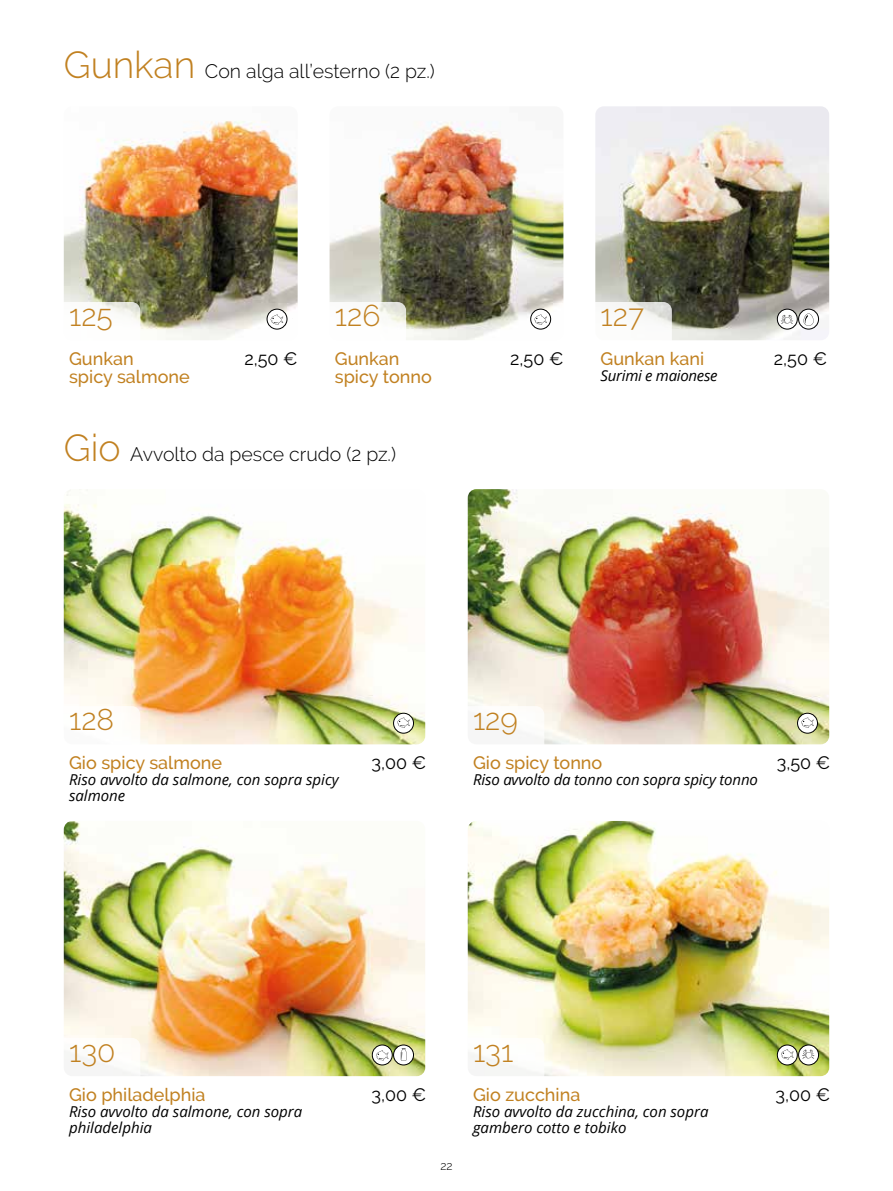
<style>
.page{position:relative;width:893px;height:1191px;background:#fff}
.page>*{position:absolute;margin:0;border:0;box-sizing:border-box;transform-origin:0 0}
.t1{font:300 30px "Raleway";color:#c18121}
.t2{font:300 19.5px "Raleway";color:#000}
.t3{font:500 18px/18px "Raleway";color:#c18121}
.t4{font:18px "Raleway";color:#000}
.t5{font:italic 15px/16.5px "Open Sans";color:#000}
.t6{font:italic 15px "Open Sans";letter-spacing:-.02em;color:#000}
.t7{font:300 12px "Raleway";color:#000}
.s1{font-size:37.5px;color:#c18121}
</style>
<div class="page">
<img style="left:468px;top:821px;width:361px;height:255px">
<img style="left:64px;top:821px;width:361px;height:255px">
<div style="left:459px;top:1037px;width:85px;height:47px;background:#fff;border-radius:9px"></div>
<div style="left:55px;top:1037px;width:85px;height:47px;background:#fff;border-radius:9px"></div>
<img style="left:468px;top:489px;width:361px;height:255px">
<img style="left:64px;top:489px;width:361px;height:255px">
<div style="left:459px;top:706px;width:85px;height:47px;background:#fff;border-radius:9px"></div>
<div style="left:55px;top:706px;width:85px;height:47px;background:#fff;border-radius:9px"></div>
<img style="left:330px;top:121px;width:233px;height:219px">
<img style="left:64px;top:120px;width:234px;height:220px">
<img style="left:595px;top:106px;width:234px;height:234px">
<div style="left:321px;top:302px;width:85px;height:47px;background:#fff;border-radius:9px"></div>
<div style="left:587px;top:302px;width:85px;height:47px;background:#fff;border-radius:9px"></div>
<div style="left:55px;top:302px;width:85px;height:47px;background:#fff;border-radius:9px"></div>
<svg style="left:267px;top:309px;width:20px;height:20px"></svg>
<div style="left:267px;top:309px;width:20px;height:20px;border:1px solid #000;border-radius:50%"></div>
<svg style="left:271px;top:314px;width:12px;height:11px"></svg>
<svg style="left:531px;top:309px;width:20px;height:20px"></svg>
<div style="left:530px;top:309px;width:21px;height:20px;border:1px solid #000;border-radius:50%"></div>
<svg style="left:534px;top:314px;width:13px;height:11px"></svg>
<div style="left:799px;top:309px;width:19px;height:20px;background:#fff;border-radius:50%"></div>
<div style="left:798px;top:309px;width:21px;height:20px;border:1px solid #000;border-radius:50%"></div>
<svg style="left:803px;top:313px;width:11px;height:13px"></svg>
<svg style="left:394px;top:1045px;width:19px;height:20px"></svg>
<div style="left:393px;top:1044px;width:21px;height:21px;border:1px solid #000;border-radius:50%"></div>
<svg style="left:401px;top:1048px;width:5px;height:12px"></svg>
<svg style="left:372px;top:1045px;width:20px;height:20px"></svg>
<div style="left:372px;top:1044px;width:21px;height:21px;border:1px solid #000;border-radius:50%"></div>
<svg style="left:376px;top:1050px;width:12px;height:10px"></svg>
<svg style="left:799px;top:1045px;width:19px;height:20px"></svg>
<div style="left:798px;top:1044px;width:21px;height:21px;border:1px solid #000;border-radius:50%"></div>
<svg style="left:802px;top:1049px;width:12px;height:9px"></svg>
<svg style="left:777px;top:1045px;width:20px;height:20px"></svg>
<div style="left:777px;top:1044px;width:21px;height:21px;border:1px solid #000;border-radius:50%"></div>
<svg style="left:781px;top:1049px;width:12px;height:10px"></svg>
<svg style="left:394px;top:713px;width:19px;height:20px"></svg>
<div style="left:393px;top:713px;width:21px;height:20px;border:1px solid #000;border-radius:50%"></div>
<svg style="left:397px;top:717px;width:13px;height:10px"></svg>
<div style="left:777px;top:309px;width:20px;height:20px;background:#fff;border-radius:50%"></div>
<div style="left:777px;top:309px;width:21px;height:20px;border:1px solid #000;border-radius:50%"></div>
<svg style="left:781px;top:315px;width:12px;height:9px"></svg>
<svg style="left:797px;top:713px;width:20px;height:20px"></svg>
<div style="left:797px;top:713px;width:21px;height:20px;border:1px solid #000;border-radius:50%"></div>
<svg style="left:801px;top:717px;width:13px;height:10px"></svg>
<h2 class="t2" style="left:64px;top:60px;width:372px"><span class="s1">Gunkan</span> Con alga all’esterno (2 pz.)</h2>
<h1 class="t1" style="left:69px;top:298px;width:45px">125</h1>
<h1 class="t1" style="left:335px;top:298px;width:47px">126</h1>
<h1 class="t1" style="left:601px;top:298px;width:45px">127</h1>
<p class="t3" style="left:69px;top:349px;width:122px">Gunkan<br>spicy salmone</p>
<p class="t3" style="left:335px;top:349px;width:98px">Gunkan spicy tonno</p>
<p class="t3" style="left:601px;top:349px;width:105px">Gunkan kani</p>
<p class="t6" style="left:601px;top:365px;width:118px">Surimi e maionese</p>
<p class="t4" style="left:244px;top:348px;width:55px">2,50 €</p>
<p class="t4" style="left:510px;top:348px;width:55px">2,50 €</p>
<p class="t4" style="left:774px;top:348px;width:55px">2,50 €</p>
<h2 class="t2" style="left:64px;top:442px;width:334px"><span class="s1">Gio</span> Avvolto da pesce crudo (2 pz.)</h2>
<h1 class="t1" style="left:69px;top:702px;width:47px">128</h1>
<p class="t3" style="left:69px;top:753px;width:154px">Gio spicy salmone</p>
<p class="t4" style="left:372px;top:752px;width:56px">3,00 €</p>
<p class="t5" style="left:69px;top:770px;width:271px">Riso avvolto da salmone, con sopra spicy salmone</p>
<h1 class="t1" style="left:473px;top:702px;width:46px">129</h1>
<p class="t3" style="left:473px;top:753px;width:131px">Gio spicy tonno</p>
<p class="t4" style="left:777px;top:752px;width:55px">3,50 €</p>
<p class="t5" style="left:473px;top:770px;width:286px">Riso avvolto da tonno con sopra spicy tonno</p>
<h1 class="t1" style="left:69px;top:1033px;width:48px">130</h1>
<p class="t3" style="left:69px;top:1085px;width:138px">Gio philadelphia</p>
<p class="t4" style="left:372px;top:1084px;width:56px">3,00 €</p>
<p class="t5" style="left:69px;top:1102px;width:235px">Riso avvolto da salmone, con sopra philadelphia</p>
<p class="t7" style="left:440px;top:1158px;width:14px">22</p>
<h1 class="t1" style="left:473px;top:1033px;width:42px">131</h1>
<p class="t3" style="left:473px;top:1085px;width:109px">Gio zucchina</p>
<p class="t4" style="left:776px;top:1084px;width:56px">3,00 €</p>
<p class="t5" style="left:473px;top:1102px;width:237px">Riso avvolto da zucchina, con sopra gambero cotto e tobiko</p>
</div>
